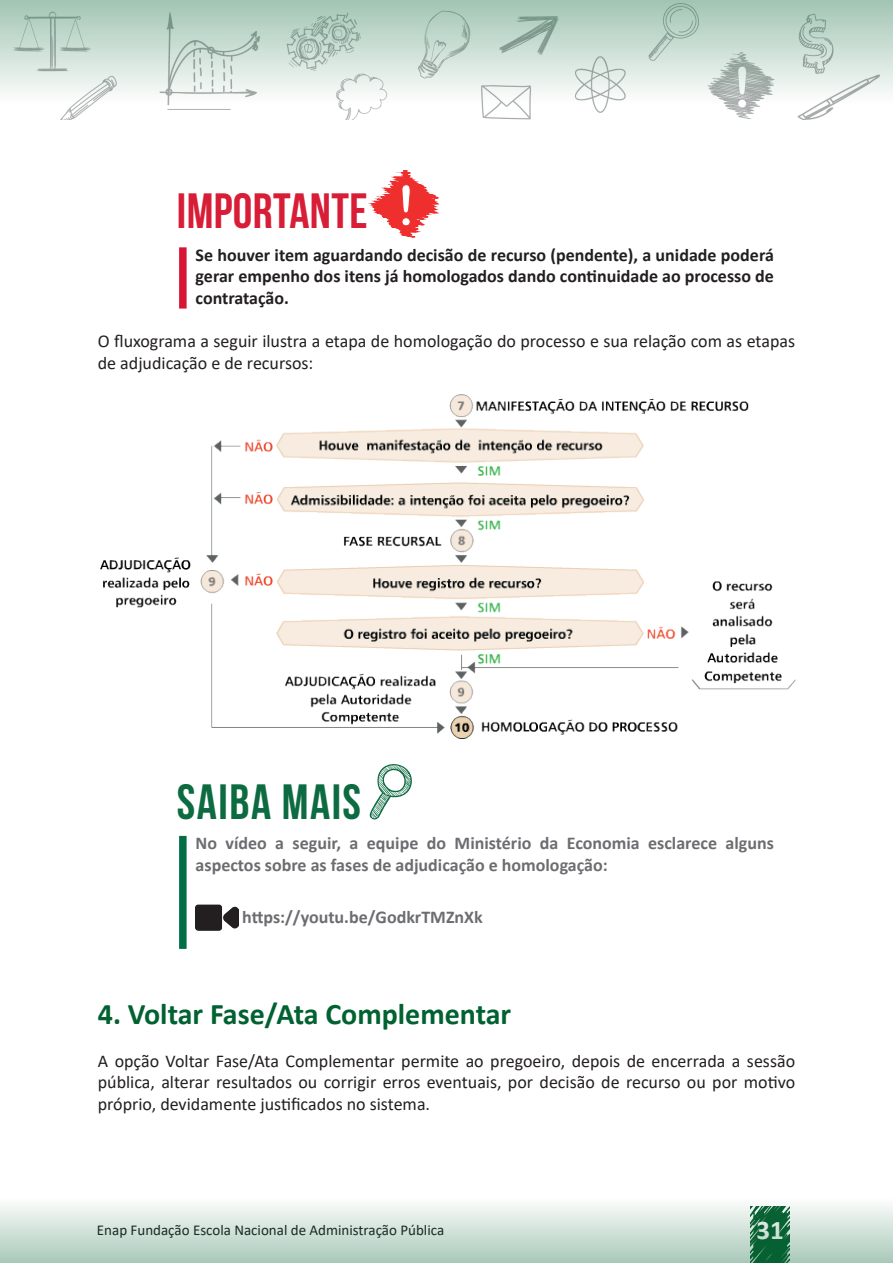
<style>
.page{position:relative;width:893px;height:1263px;background:#fff}
.page>*{position:absolute;margin:0;border:0;box-sizing:border-box;transform-origin:0 0}
.t1{font:49.5px "Bebas Neue";letter-spacing:.01em;color:#d81d37}
.t2{font:49.5px "Bebas Neue";letter-spacing:.03em;color:#0d6b41}
.t3{font:700 30px "Calibri";color:#006131}
.t4{font:700 27px "Calibri";color:#fff}
.t5{font:18px/21.6px "Calibri";color:#231f20}
.t6{font:700 18px/21.6px "Calibri";color:#231f20;text-align:justify}
.t7{font:700 18px/21.6px "Calibri";color:#6c6d70}
.t8{font:15px "Calibri";color:#231f20}
</style>
<div class="page">
<svg style="left:0;top:0;width:893px;height:120px"></svg>
<svg style="left:0;top:1205px;width:893px;height:58px;background:#c6dbd0"></svg>
<div style="left:179px;top:247px;width:8px;height:62px;background:#d71634"></div>
<div style="left:179px;top:836px;width:8px;height:113px;background:#016f45"></div>
<svg style="left:371px;top:170px;width:67px;height:68px"></svg>
<img style="left:100px;top:394px;width:695px;height:344px">
<svg style="left:369px;top:764px;width:43px;height:56px"></svg>
<img style="left:196px;top:904px;width:42px;height:27px">
<h1 class="t1" style="left:177px;top:184px;width:192px">IMPORTANTE</h1>
<p class="t6" style="left:196px;top:244px;width:580px">Se houver item aguardando decisão de recurso (pendente), a unidade poderá gerar empenho dos itens já homologados dando continuidade ao processo de contratação.</p>
<p class="t5" style="left:98px;top:330px;width:699px">O fluxograma a seguir ilustra a etapa de homologação do processo e sua relação com as etapas de adjudicação e de recursos:</p>
<h1 class="t2" style="left:177px;top:775px;width:186px">SAIBA MAIS</h1>
<p class="t7" style="left:196px;top:832px;width:580px">No vídeo a seguir, a equipe do Ministério da Economia esclarece alguns aspectos sobre as fases de adjudicação e homologação:</p>
<p class="t7" style="left:242px;top:906px;width:242px">https://youtu.be/GodkrTMZnXk</p>
<h2 class="t3" style="left:98px;top:992px;width:415px">4. Voltar Fase/Ata Complementar</h2>
<p class="t5" style="left:98px;top:1049px;width:699px;text-align:justify">A opção Voltar Fase/Ata Complementar permite ao pregoeiro, depois de encerrada a sessão pública, alterar resultados ou corrigir erros eventuais, por decisão de recurso ou por motivo próprio, devidamente justificados no sistema.</p>
<p class="t8" style="left:97px;top:1220px;width:349px">Enap Fundação Escola Nacional de Administração Pública</p>
<h3 class="t4" style="left:757px;top:1210px;width:29px">31</h3>
</div>
